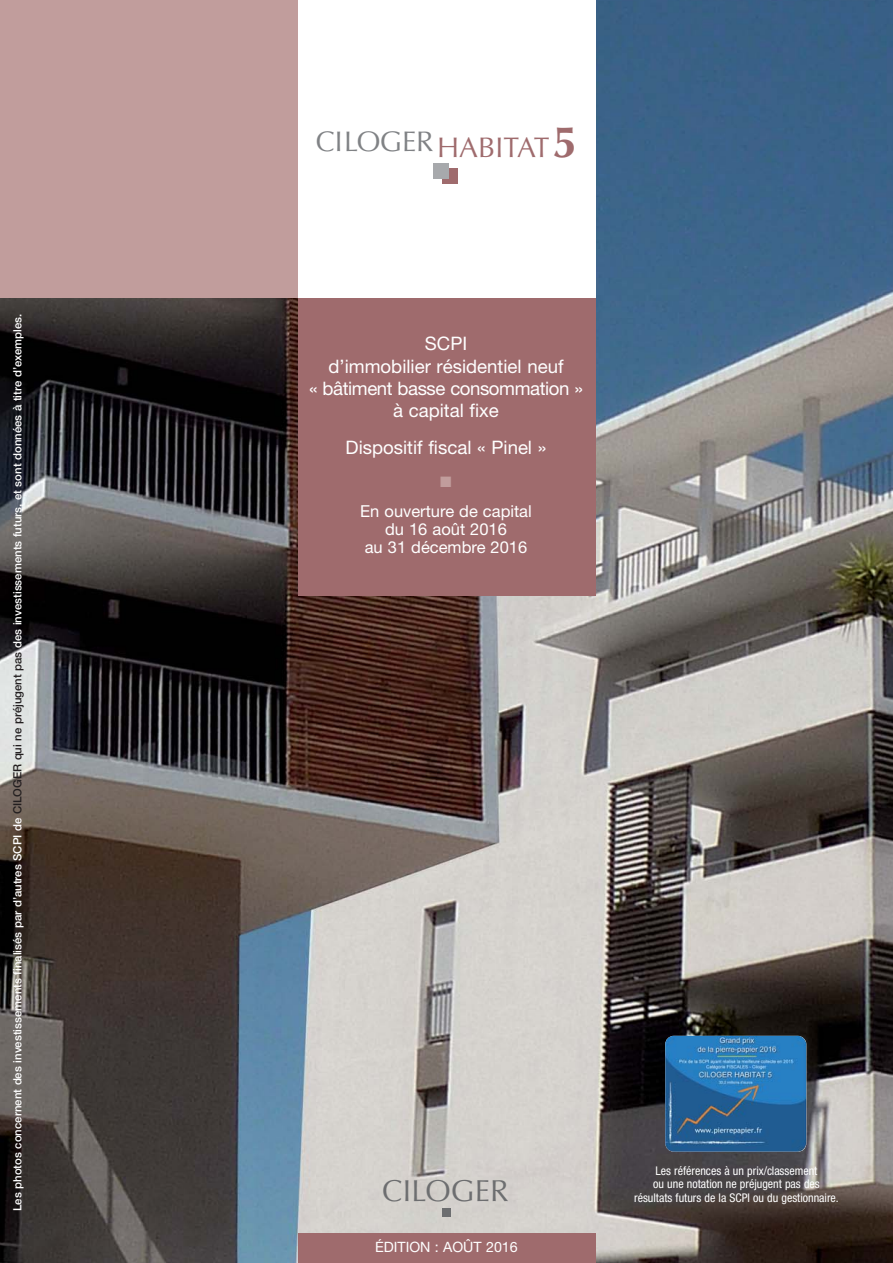
<style>
.page{position:relative;width:893px;height:1263px;background:#fff}
.page>*{position:absolute;margin:0;border:0;box-sizing:border-box;transform-origin:0 0}
.t1{font:30.3px "Optima";letter-spacing:.005em;color:#6d6e70}
.t2{font:28.35px "Optima";color:#808285}
.t3{font:18.6px/22.4px "Helvetica Neue";color:#fff;text-align:center}
.t4{font:16.5px/18px "Helvetica Neue";color:#fff;text-align:center}
.t5{font:15px "Zapf Dingbats";color:#c19d9c}
.t6{font:14.25px "Helvetica Neue";color:#fff}
.t7{font:condensed 12px/13.5px "Helvetica Neue";color:#fff;text-align:center}
.t8{font:500 11.4px "Helvetica Neue";color:#fff}
.s1{color:#231f20}
.s2{color:#9f6b6d}
.s3{font-weight:700;font-size:44.4px;color:#9f6b6d}
</style>
<div class="page">
<img style="left:0;top:0;width:893px;height:1263px">
<div style="left:0;top:0;width:298px;height:298px;background:#c19d9c"></div>
<div style="left:298px;top:0;width:297px;height:298px;background:#fff"></div>
<div style="left:298px;top:298px;width:297px;height:297px;background:#9f6b6d"></div>
<div style="left:298px;top:1233px;width:297px;height:30px;background:#9f6b6d"></div>
<div style="left:442px;top:1208px;width:9px;height:8px;background:#6d6e70"></div>
<div style="left:443px;top:169px;width:15px;height:15px;background:#9f6b6d"></div>
<div style="left:433px;top:163px;width:15px;height:16px;background:#a7a9ac"></div>
<img style="left:665px;top:1036px;width:141px;height:116px;border-radius:9px">
<p class="t8" style="left:13px;top:1211px;width:899px;rotate:-90deg">Les photos concernent des investissements finalisés par d’autres SCPI de <span class="s1">CILOGER qui ne préjugent pas</span> des investissements futurs, et sont données à titre d’exemples.</p>
<h2 class="t2" style="left:316px;top:129px;width:263px">CILOGER<span class="s2">HABITAT</span><span class="s3">5</span></h2>
<h3 class="t3" style="left:309px;top:334px;width:275px">SCPI<br>d’immobilier résidentiel neuf<br>« bâtiment basse consommation » à capital fixe</h3>
<h3 class="t3" style="left:346px;top:438px;width:202px">Dispositif fiscal « Pinel »</h3>
<h3 class="t5" style="left:440px;top:474px;width:13px">■</h3>
<h3 class="t4" style="left:360px;top:504px;width:173px">En ouverture de capital du 16 août 2016<br>au 31 décembre 2016</h3>
<h1 class="t1" style="left:382px;top:1178px;width:128px">CILOGER</h1>
<p class="t6" style="left:375px;top:1242px;width:144px">ÉDITION : AOÛT 2016</p>
<p class="t7" style="left:634px;top:1164px;width:206px">Les références à un prix/classement<br>ou une notation ne préjugent pas des résultats futurs de la SCPI ou du gestionnaire.</p>
</div>
